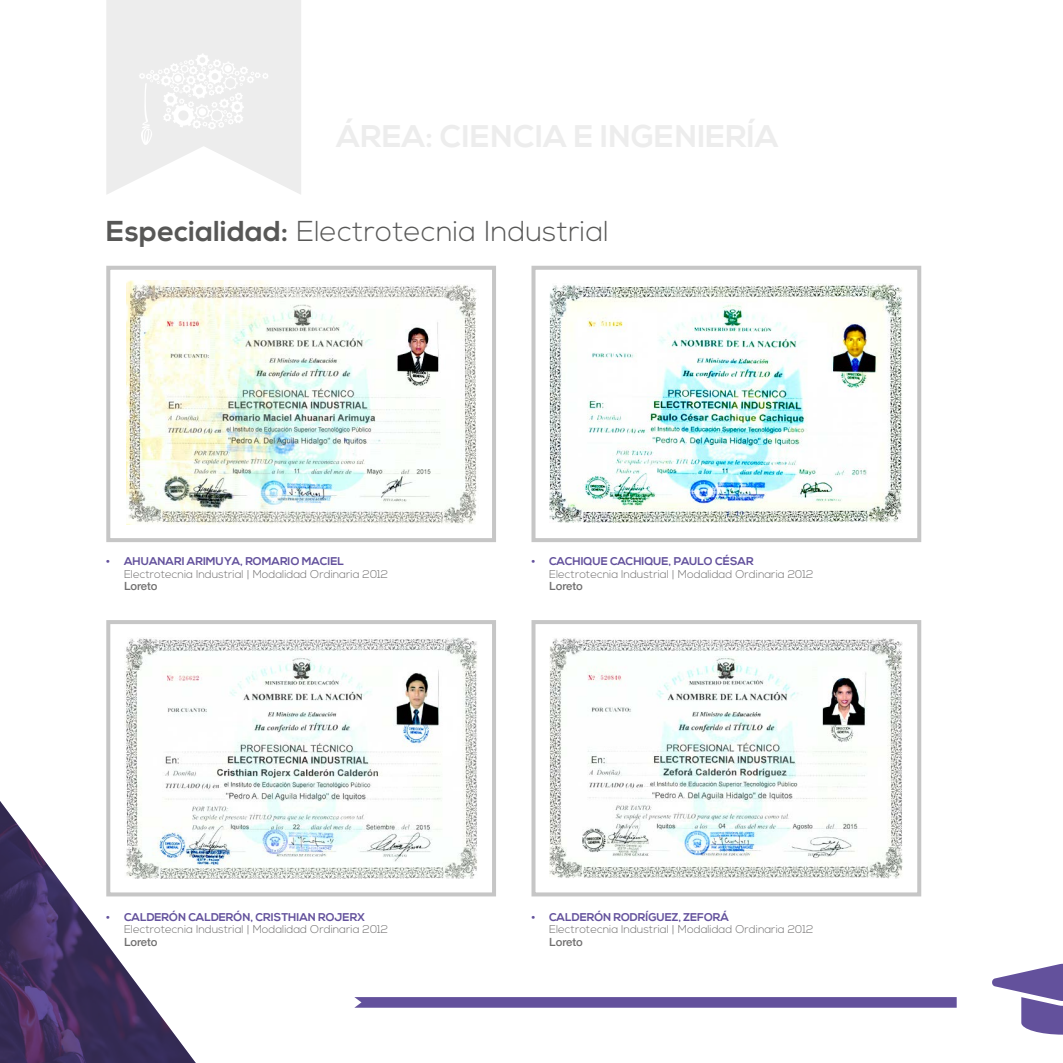
<style>
.page{position:relative;width:1063px;height:1063px;background:#fff}
.page>*{position:absolute;margin:0;border:0;box-sizing:border-box;transform-origin:0 0}
.t1{font:300 28.75px "Nexa";letter-spacing:.01em;color:#575756}
.t2{font:300 11.25px "Nexa";color:#706f6f}
.t3{font:700 11.25px "Nexa";color:#63519c}
.t4{font:500 11.25px "Helvetica 65";color:#706f6f}
.s1{font-weight:700}
</style>
<div class="page">
<svg style="left:106px;top:0;width:195px;height:194px"></svg>
<div style="left:225px;top:65px;width:6px;height:7px;background:#fff;border-radius:50%"></div>
<img style="left:0;top:801px;width:196px;height:262px">
<svg style="left:992px;top:964px;width:71px;height:71px"></svg>
<svg style="left:354px;top:997px;width:603px;height:11px;background:#69579f"></svg>
<div style="left:531px;top:266px;width:390px;height:276px;background:#fff;border:4px solid #c6c6c6"></div>
<div style="left:531px;top:620px;width:390px;height:276px;background:#fff;border:4px solid #c6c6c6"></div>
<div style="left:106px;top:266px;width:390px;height:276px;background:#fff;border:4px solid #c6c6c6"></div>
<div style="left:106px;top:620px;width:390px;height:276px;background:#fff;border:4px solid #c6c6c6"></div>
<img style="left:126px;top:280px;width:351px;height:244px">
<img style="left:549px;top:284px;width:353px;height:239px">
<img style="left:124px;top:638px;width:353px;height:241px">
<img style="left:549px;top:638px;width:354px;height:241px">
<h1 class="t1" style="left:106px;top:215px;width:504px"><span class="s1">Especialidad:</span> Electrotecnia Industrial</h1>
<p class="t3" style="left:106px;top:555px;width:239px">• AHUANARI ARIMUYA, ROMARIO MACIEL</p>
<p class="t2" style="left:124px;top:567px;width:266px">Electrotecnia Industrial | Modalidad Ordinaria 2012</p>
<p class="t4" style="left:124px;top:579px;width:35px">Loreto</p>
<p class="t3" style="left:106px;top:910px;width:260px">• CALDERÓN CALDERÓN, CRISTHIAN ROJERX</p>
<p class="t2" style="left:124px;top:923px;width:266px">Electrotecnia Industrial | Modalidad Ordinaria 2012</p>
<p class="t4" style="left:124px;top:935px;width:35px">Loreto</p>
<p class="t3" style="left:531px;top:555px;width:224px">• CACHIQUE CACHIQUE, PAULO CÉSAR</p>
<p class="t2" style="left:549px;top:567px;width:266px">Electrotecnia Industrial | Modalidad Ordinaria 2012</p>
<p class="t4" style="left:549px;top:579px;width:35px">Loreto</p>
<p class="t3" style="left:531px;top:910px;width:199px">• CALDERÓN RODRÍGUEZ, ZEFORÁ</p>
<p class="t2" style="left:549px;top:923px;width:266px">Electrotecnia Industrial | Modalidad Ordinaria 2012</p>
<p class="t4" style="left:549px;top:935px;width:35px">Loreto</p>
</div>
